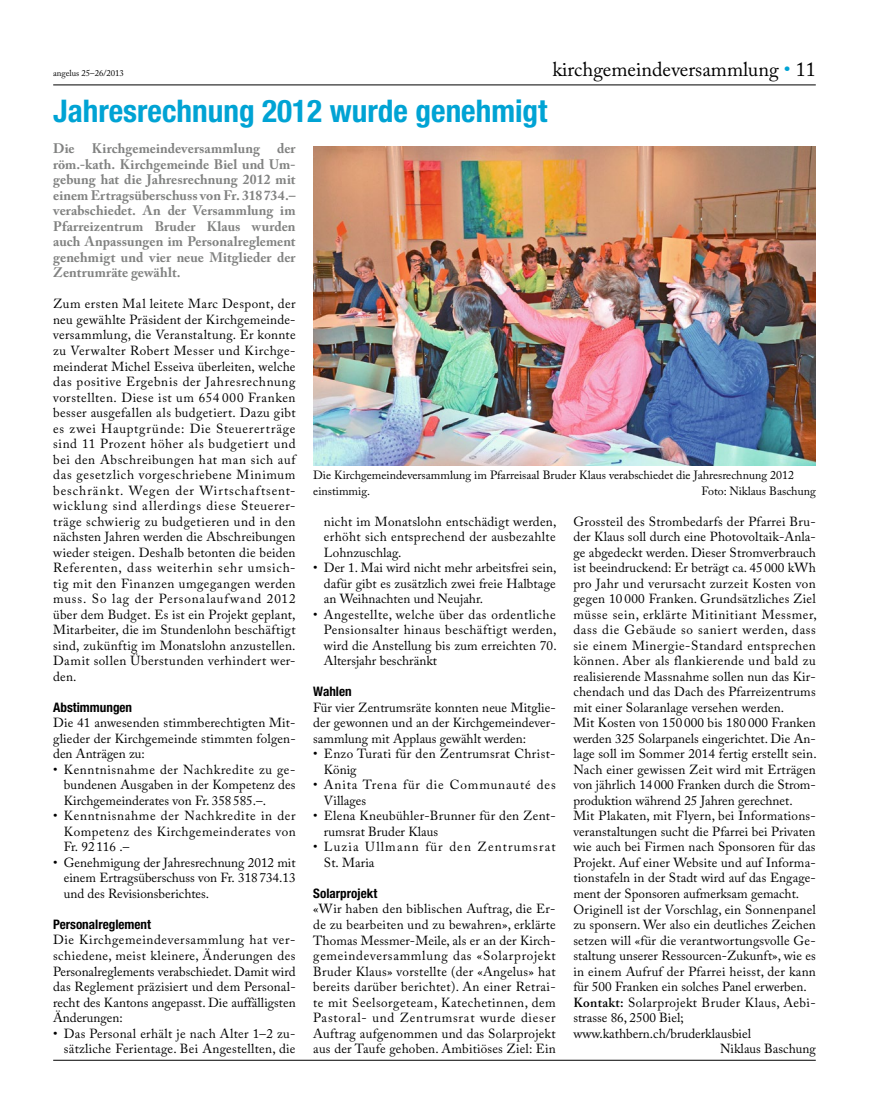
<style>
.page{position:relative;width:869px;height:1117px;background:#fff}
.page>*{position:absolute;margin:0;border:0;box-sizing:border-box;transform-origin:0 0}
.t1{font:700 condensed 31.25px "Helvetica Neue LT";color:#00a3d4}
.t2{font:20px "Adobe Caslon Pro";color:#000}
.t3{font:700 13.75px/15.5px "Adobe Caslon Pro";letter-spacing:.005em;color:#818281;text-align:justify}
.t4{font:13.12px/15.5px "Adobe Caslon Pro";letter-spacing:.01em;color:#000;text-align:justify}
.t5{font:700 condensed 13.12px "Helvetica Neue LT";color:#000}
.t6{font:13.12px/15.5px "Adobe Caslon Pro";letter-spacing:.07em;color:#000}
.t7{font:13.12px/15.5px "Adobe Caslon Pro";letter-spacing:.085em;color:#000}
.t8{font:13.12px "Adobe Caslon Pro";letter-spacing:.045em;color:#000}
.t9{font:13.12px "Adobe Caslon Pro";letter-spacing:.03em;color:#000}
.t10{font:13.12px "Adobe Caslon Pro";letter-spacing:.04em;color:#000}
.t11{font:13.12px "Adobe Caslon Pro";letter-spacing:.035em;color:#000}
.t12{font:13.12px "Adobe Caslon Pro";letter-spacing:.05em;color:#000}
.t13{font:11.88px/15.5px "Adobe Caslon Pro";color:#000}
.t14{font:8.75px "Adobe Caslon Pro";color:#000}
.s1{color:#00a3d4}
.s2{font-weight:600}
</style>
<div class="page">
<hr style="left:53px;top:85px;width:762px;height:1px;background:#000">
<hr style="left:53px;top:1059px;width:762px;height:1px;background:#000">
<img style="left:313px;top:146px;width:502px;height:319px">
<p class="t14" style="left:53px;top:68px;width:72px">angelus 25–26/2013</p>
<h2 class="t2" style="left:552px;top:57px;width:265px">kirchgemeindeversammlung <span class="s1">•</span> 11</h2>
<h1 class="t1" style="left:53px;top:92px;width:495px">Jahresrechnung 2012 wurde genehmigt</h1>
<p class="t3" style="left:53px;top:141px;width:244px">Die Kirchgemeindeversammlung der röm.-kath. Kirchgemeinde Biel und Um&shy;gebung hat die Jahresrechnung 2012 mit einem Ertragsüberschuss von Fr. 318734.– verabschiedet. An der Versammlung im Pfarreizentrum Bruder Klaus wurden auch Anpassungen im Personalreglement genehmigt und vier neue Mitglieder der Zentrumräte gewählt.</p>
<p class="t4" style="left:53px;top:296px;width:244px">Zum ersten Mal leitete Marc Despont, der neu gewählte Präsident der Kirchgemeinde&shy;versammlung, die Veranstaltung. Er konnte zu Verwalter Robert Messer und Kirchge&shy;meinderat Michel Esseiva überleiten, welche das positive Ergebnis der Jahresrechnung vorstellten. Diese ist um 654 000 Franken besser ausgefallen als budgetiert. Dazu gibt es zwei Hauptgründe: Die Steuererträge sind 11 Prozent höher als budgetiert und bei den Abschreibungen hat man sich auf das gesetzlich vorgeschriebene Minimum beschränkt. Wegen der Wirtschaftsent&shy;wicklung sind allerdings diese Steuerer&shy;träge schwierig zu budgetieren und in den nächsten Jahren werden die Abschreibungen wieder steigen. Deshalb betonten die beiden Referenten, dass weiterhin sehr umsich&shy;tig mit den Finanzen umgegangen werden muss. So lag der Personalaufwand 2012 über dem Budget. Es ist ein Projekt geplant, Mitarbeiter, die im Stundenlohn beschäftigt sind, zukünftig im Monatslohn anzustellen.<br>Damit sollen Überstunden verhindert wer&shy;den.</p>
<p class="t5" style="left:53px;top:699px;width:80px">Abstimmungen</p>
<p class="t4" style="left:53px;top:714px;width:244px">Die 41 anwesenden stimmberechtigten Mit&shy;glieder der Kirchgemeinde stimmten folgen&shy;den Anträgen zu:</p>
<p class="t4" style="left:64px;top:761px;width:233px;text-indent:-11px">• Kenntnisnahme der Nachkredite zu ge&shy;bundenen Ausgaben in der Kompetenz des Kirchgemeinderates von Fr. 358 585.–.</p>
<p class="t4" style="left:64px;top:807px;width:233px;text-indent:-11px">• Kenntnisnahme der Nachkredite in der Kompetenz des Kirchgemeinderates von Fr. 92116 .–</p>
<p class="t4" style="left:64px;top:854px;width:233px;text-indent:-11px">• Genehmigung der Jahresrechnung 2012 mit einem Ertragsüberschuss von Fr. 318 734.13 und des Revisionsberichtes.</p>
<p class="t5" style="left:53px;top:916px;width:99px">Personalreglement</p>
<p class="t4" style="left:53px;top:931px;width:244px">Die Kirchgemeindeversammlung hat ver&shy;schiedene, meist kleinere, Änderungen des Personalreglements verabschiedet. Damit wird das Reglement präzisiert und dem Personal&shy;recht des Kantons angepasst. Die auffälligsten Änderungen:</p>
<p class="t4" style="left:53px;top:1024px;width:244px;text-align:right">• Das Personal erhält je nach Alter 1–2 zu&shy;sätzliche Ferientage. Bei Angestellten, die</p>
<p class="t13" style="left:313px;top:467px;width:482px">Die Kirchgemeindeversammlung im Pfarreisaal Bruder Klaus verabschiedet die Jahresrechnung 2012 einstimmig.</p>
<p class="t13" style="left:701px;top:482px;width:116px">Foto: Niklaus Baschung</p>
<p class="t4" style="left:324px;top:513px;width:234px">nicht im Monatslohn entschädigt werden, erhöht sich entsprechend der ausbezahlte Lohnzuschlag.</p>
<p class="t4" style="left:324px;top:559px;width:234px;text-indent:-11px">• Der 1. Mai wird nicht mehr arbeitsfrei sein, dafür gibt es zusätzlich zwei freie Halbtage an Weihnachten und Neujahr.</p>
<p class="t4" style="left:324px;top:606px;width:234px;text-indent:-11px">• Angestellte, welche über das ordentliche Pensionsalter hinaus beschäftigt werden, wird die Anstellung bis zum erreichten 70.<br>Altersjahr beschränkt</p>
<p class="t5" style="left:313px;top:683px;width:40px">Wahlen</p>
<p class="t4" style="left:313px;top:699px;width:244px">Für vier Zentrumsräte konnten neue Mitglie&shy;der gewonnen und an der Kirchgemeindever&shy;sammlung mit Applaus gewählt werden:</p>
<p class="t4" style="left:324px;top:746px;width:233px;text-indent:-11px">• Enzo Turati für den Zentrumsrat Christ-<br>König</p>
<p class="t6" style="left:324px;top:777px;width:233px;text-indent:-11px">• Anita Trena für die Communauté des<br>Villages</p>
<p class="t4" style="left:324px;top:808px;width:233px;text-indent:-11px">• Elena Kneubühler-Brunner für den Zent&shy;rumsrat Bruder Klaus</p>
<p class="t7" style="left:324px;top:839px;width:233px;text-indent:-11px">• Luzia Ullmann für den Zentrumsrat<br>St. Maria</p>
<p class="t5" style="left:313px;top:885px;width:65px">Solarprojekt</p>
<p class="t4" style="left:313px;top:901px;width:244px">«Wir haben den biblischen Auftrag, die Er&shy;de zu bearbeiten und zu bewahren», erklärte Thomas Messmer-Meile, als er an der Kirch&shy;gemeindeversammlung das «Solarprojekt Bruder Klaus» vorstellte (der «Angelus» hat bereits darüber berichtet). An einer Retrai&shy;te mit Seelsorgeteam, Katechetinnen, dem Pastoral- und Zentrumsrat wurde dieser Auftrag aufgenommen und das Solarprojekt aus der Taufe gehoben. Ambitiöses Ziel: Ein</p>
<p class="t4" style="left:573px;top:513px;width:243px">Grossteil des Strombedarfs der Pfarrei Bru-</p>
<p class="t4" style="left:573px;top:529px;width:244px">der Klaus soll durch eine Photovoltaik-Anla-</p>
<p class="t4" style="left:573px;top:544px;width:244px">ge abgedeckt werden. Dieser Stromverbrauch</p>
<p class="t4" style="left:573px;top:560px;width:244px">ist beeindruckend: Er beträgt ca. 45 000 kWh</p>
<p class="t4" style="left:573px;top:575px;width:244px">pro Jahr und verursacht zurzeit Kosten von</p>
<p class="t4" style="left:573px;top:591px;width:244px">gegen 10 000 Franken. Grundsätzliches Ziel</p>
<p class="t8" style="left:573px;top:606px;width:245px">müsse sein, erklärte Mitinitiant Messmer,</p>
<p class="t12" style="left:573px;top:622px;width:244px">dass die Gebäude so saniert werden, dass</p>
<p class="t10" style="left:573px;top:637px;width:244px">sie einem Minergie-Standard entsprechen</p>
<p class="t11" style="left:573px;top:653px;width:244px">können. Aber als flankierende und bald zu</p>
<p class="t4" style="left:573px;top:668px;width:244px">realisierende Massnahme sollen nun das Kir-</p>
<p class="t4" style="left:573px;top:684px;width:244px">chendach und das Dach des Pfarreizentrums</p>
<p class="t4" style="left:573px;top:699px;width:212px">mit einer Solaranlage versehen werden.</p>
<p class="t4" style="left:573px;top:715px;width:244px">Mit Kosten von 150 000 bis 180 000 Franken</p>
<p class="t4" style="left:573px;top:730px;width:244px">werden 325 Solarpanels eingerichtet. Die An-</p>
<p class="t4" style="left:573px;top:746px;width:245px">lage soll im Sommer 2014 fertig erstellt sein.</p>
<p class="t4" style="left:573px;top:761px;width:244px">Nach einer gewissen Zeit wird mit Erträgen</p>
<p class="t4" style="left:573px;top:777px;width:244px">von jährlich 14 000 Franken durch die Strom-</p>
<p class="t4" style="left:573px;top:792px;width:221px">produktion während 25 Jahren gerechnet.</p>
<p class="t4" style="left:573px;top:808px;width:244px">Mit Plakaten, mit Flyern, bei Informations-</p>
<p class="t4" style="left:573px;top:823px;width:243px">veranstaltungen sucht die Pfarrei bei Privaten</p>
<p class="t4" style="left:573px;top:839px;width:244px">wie auch bei Firmen nach Sponsoren für das</p>
<p class="t4" style="left:573px;top:854px;width:244px">Projekt. Auf einer Website und auf Informa-</p>
<p class="t4" style="left:573px;top:870px;width:244px">tionstafeln in der Stadt wird auf das Engage-</p>
<p class="t4" style="left:573px;top:885px;width:227px">ment der Sponsoren aufmerksam gemacht.</p>
<p class="t4" style="left:573px;top:901px;width:244px">Originell ist der Vorschlag, ein Sonnenpanel</p>
<p class="t4" style="left:573px;top:916px;width:244px">zu sponsern. Wer also ein deutliches Zeichen</p>
<p class="t4" style="left:573px;top:932px;width:244px">setzen will «für die verantwortungsvolle Ge-</p>
<p class="t4" style="left:573px;top:947px;width:244px">staltung unserer Ressourcen-Zukunft», wie es</p>
<p class="t4" style="left:573px;top:963px;width:244px">in einem Aufruf der Pfarrei heisst, der kann</p>
<p class="t4" style="left:573px;top:978px;width:235px">für 500 Franken ein solches Panel erwerben.</p>
<p class="t9" style="left:573px;top:994px;width:242px"><span class="s2">Kontakt:</span> Solarprojekt Bruder Klaus, Aebi-</p>
<p class="t4" style="left:573px;top:1009px;width:112px">strasse 86, 2500 Biel;</p>
<p class="t4" style="left:573px;top:1025px;width:179px">www.kathbern.ch/bruderklausbiel</p>
<p class="t4" style="left:720px;top:1040px;width:97px">Niklaus Baschung</p>
</div>
